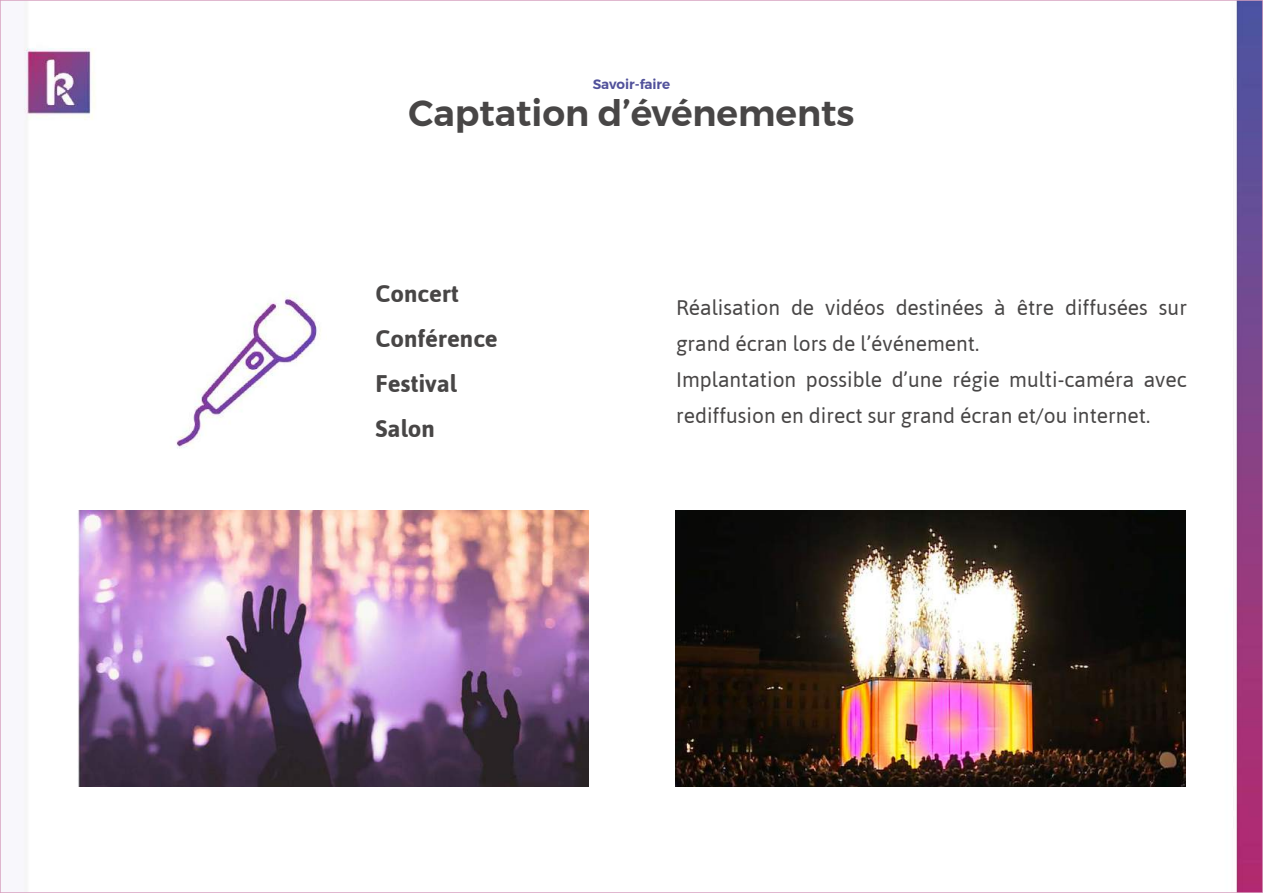
<style>
.page{position:relative;width:1263px;height:893px;background:#fff}
.page>*{position:absolute;margin:0;border:0;box-sizing:border-box;transform-origin:0 0}
.t1{font:600 36px "Montserrat";color:#484646}
.t2{font:700 24px/45px "Asap";color:#484646}
.t3{font:21px/36px "Asap";color:#484646}
.t4{font:600 13.5px "Montserrat";color:#51519b}
</style>
<div class="page">
<img style="left:24px;top:3px;width:1236px;height:887px">
<img style="left:78px;top:510px;width:511px;height:276px">
<img style="left:675px;top:510px;width:510px;height:276px">
<img style="left:146px;top:280px;width:181px;height:175px">
<p class="t4" style="left:593px;top:74px;width:79px">Savoir-faire</p>
<h1 class="t1" style="left:408px;top:85px;width:447px">Captation d’événements</h1>
<p class="t2" style="left:376px;top:270px;width:124px">Concert<br>Conférence<br>Festival<br>Salon</p>
<p class="t3" style="left:676px;top:289px;width:512px">Réalisation de vidéos destinées à être diffusées sur grand écran lors de l’événement.<br>Implantation possible d’une régie multi-caméra avec rediffusion en direct sur grand écran et/ou internet.</p>
</div>
